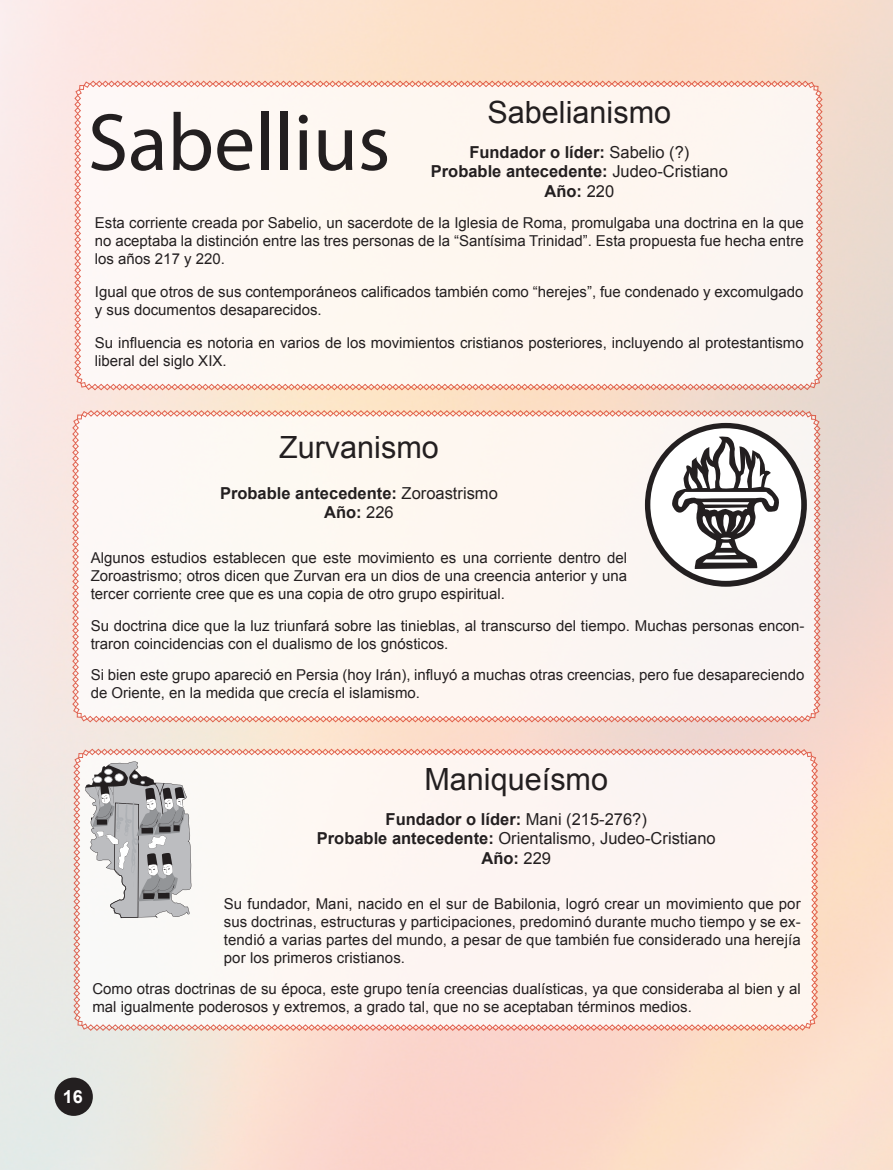
<style>
.page{position:relative;width:893px;height:1170px;background:#fff}
.page>*{position:absolute;margin:0;border:0;box-sizing:border-box;transform-origin:0 0}
.t1{font:81.75px "Myriad Pro";color:#231f20}
.t2{font:30.6px "Arial";color:#231f20}
.t3{font:700 18px "Arial";color:#fff}
.t4{font:700 16.5px/19.8px "Arial";color:#231f20;text-align:center}
.t5{font:16.5px/19.8px "Arial";color:#231f20;text-align:center}
.t6{font:15px/18px "Arial";color:#231f20}
.s1{font-weight:400}
.s2{font-weight:700}
</style>
<div class="page">
<img style="left:0;top:0;width:893px;height:1169px">
<div style="left:74px;top:80px;width:749px;height:310px;background:#fef7f0"></div>
<svg style="left:72px;top:410px;width:749px;height:312px"></svg>
<svg style="left:73px;top:748px;width:745px;height:282px"></svg>
<div style="left:55px;top:1077px;width:38px;height:38px;background:#231f20;border-radius:50%"></div>
<h2 class="t2" style="left:487px;top:92px;width:185px">Sabelianismo</h2>
<p class="t4" style="left:431px;top:142px;width:299px">Fundador o líder: <span class="s1">Sabelio (?)<br></span>Probable antecedente: <span class="s1">Judeo-Cristiano<br></span>Año: <span class="s1">220</span></p>
<p class="t6" style="left:95px;top:214px;width:710px;text-align:justify">Esta corriente creada por Sabelio, un sacerdote de la Iglesia de Roma, promulgaba una doctrina en la que no aceptaba la distinción entre las tres personas de la “Santísima Trinidad”. Esta propuesta fue hecha entre los años 217 y 220.</p>
<p class="t6" style="left:95px;top:283px;width:710px">Igual que otros de sus contemporáneos calificados también como “herejes”, fue condenado y excomulgado y sus documentos desaparecidos.</p>
<p class="t6" style="left:95px;top:334px;width:710px">Su influencia es notoria en varios de los movimientos cristianos posteriores, incluyendo al protestantismo liberal del siglo XIX.</p>
<h1 class="t1" style="left:88px;top:92px;width:304px">Sabellius</h1>
<h2 class="t2" style="left:279px;top:427px;width:161px">Zurvanismo</h2>
<p class="t4" style="left:220px;top:483px;width:279px">Probable antecedente: <span class="s1">Zoroastrismo<br></span>Año: <span class="s1">226</span></p>
<p class="t6" style="left:91px;top:549px;width:538px;text-align:justify">Algunos estudios establecen que este movimiento es una corriente dentro del Zoroastrismo; otros dicen que Zurvan era un dios de una creencia anterior y una tercer corriente cree que es una copia de otro grupo espiritual.</p>
<p class="t6" style="left:91px;top:616px;width:715px">Su doctrina dice que la luz triunfará sobre las tinieblas, al transcurso del tiempo. Muchas personas encon&shy;traron coincidencias con el dualismo de los gnósticos.</p>
<p class="t6" style="left:91px;top:666px;width:715px">Si bien este grupo apareció en Persia (hoy Irán), influyó a muchas otras creencias, pero fue desapareciendo de Oriente, en la medida que crecía el islamismo.</p>
<h2 class="t2" style="left:424px;top:759px;width:185px">Maniqueísmo</h2>
<p class="t5" style="left:317px;top:809px;width:400px"><span class="s2">Fundador o líder:</span> Mani (215-276?)<br><span class="s2">Probable antecedente:</span> Orientalismo, Judeo-Cristiano<br><span class="s2">Año:</span> 229</p>
<p class="t6" style="left:224px;top:894px;width:578px;text-align:justify">Su fundador, Mani, nacido en el sur de Babilonia, logró crear un movimiento que por sus doctrinas, estructuras y participaciones, predominó durante mucho tiempo y se ex&shy;tendió a varias partes del mundo, a pesar de que también fue considerado una herejía por los primeros cristianos.</p>
<p class="t6" style="left:92px;top:980px;width:710px">Como otras doctrinas de su época, este grupo tenía creencias dualísticas, ya que consideraba al bien y al mal igualmente poderosos y extremos, a grado tal, que no se aceptaban términos medios.</p>
<p class="t3" style="left:63px;top:1084px;width:22px">16</p>
</div>
